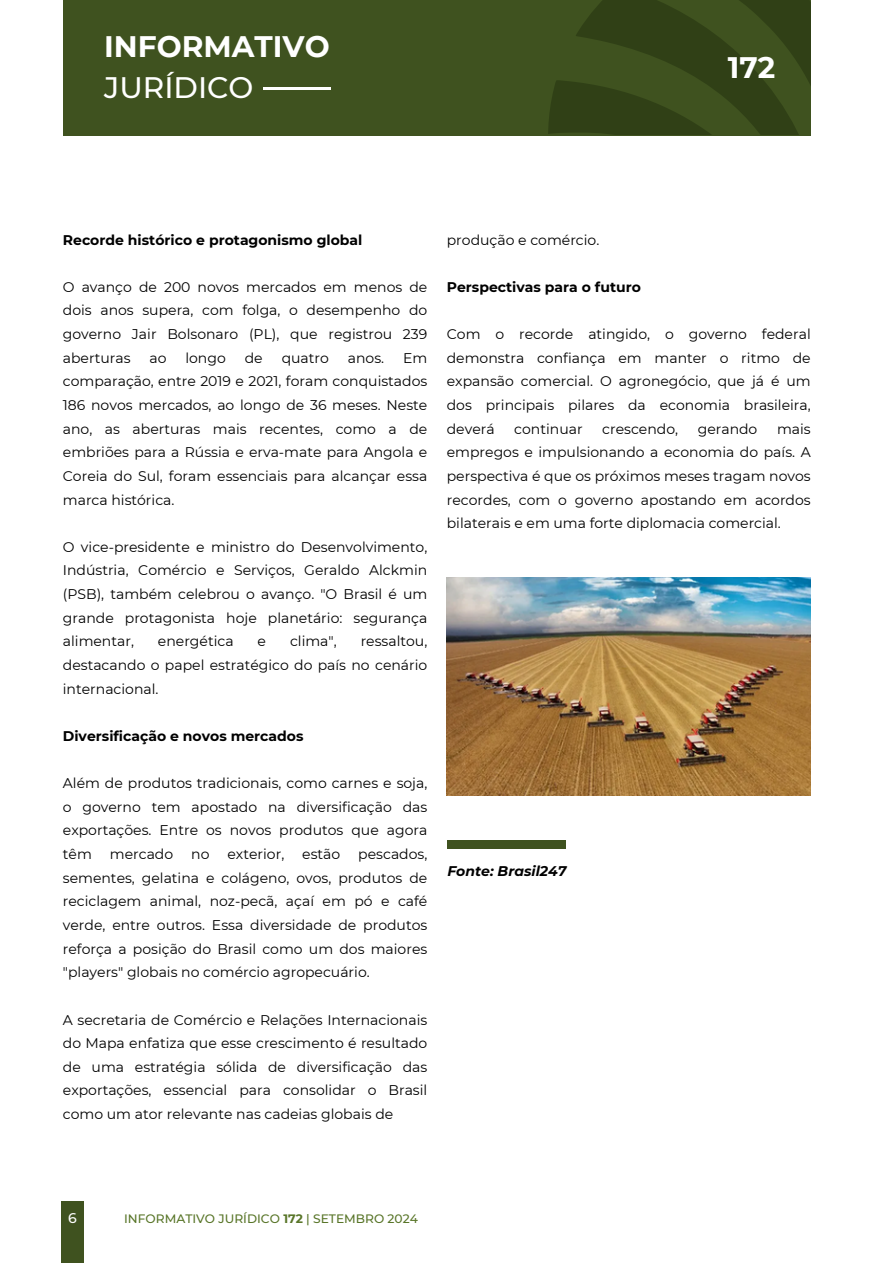
<style>
.page{position:relative;width:894px;height:1264px;background:#fff}
.page>*{position:absolute;margin:0;border:0;box-sizing:border-box;transform-origin:0 0}
.t1{font:700 29.55px/41.2px "Montserrat";color:#fff}
.t2{font:13.95px/23.7px "Montserrat";color:#000;text-align:justify}
.t3{font:700 13.95px "Montserrat";color:#000}
.t4{font:italic 700 13.95px "Montserrat";color:#000}
.t5{font:500 13.95px "Montserrat";color:#fff}
.t6{font:500 12.15px "Montserrat";color:#587528}
.s1{font-weight:500}
.s2{font-weight:700}
</style>
<div class="page">
<div style="left:63px;top:0;width:747px;height:135px;background:#3f521f"></div>
<hr style="left:263px;top:87px;width:67px;height:3px;background:#fff">
<svg style="left:548px;top:0;width:262px;height:134px"></svg>
<div style="left:61px;top:1200px;width:22px;height:62px;background:#3f521f"></div>
<div style="left:447px;top:840px;width:119px;height:8px;background:#3f521f"></div>
<img style="left:446px;top:578px;width:364px;height:217px">
<h1 class="t1" style="left:104px;top:26px;width:227px">INFORMATIVO<br><span class="s1">JURÍDICO</span></h1>
<h3 class="t1" style="left:727px;top:46px;width:49px">172</h3>
<h4 class="t3" style="left:63px;top:231px;width:301px">Recorde histórico e protagonismo global</h4>
<h3 class="t2" style="left:63px;top:275px;width:366px">O avanço de 200 novos mercados em menos de dois anos supera, com folga, o desempenho do governo Jair Bolsonaro (PL), que registrou 239 aberturas</h3>
<h3 class="t2" style="left:149px;top:346px;width:19px">ao</h3>
<h3 class="t2" style="left:185px;top:346px;width:42px">longo</h3>
<h3 class="t2" style="left:245px;top:346px;width:19px">de</h3>
<h3 class="t2" style="left:281px;top:346px;width:49px">quatro</h3>
<h3 class="t2" style="left:348px;top:346px;width:38px">anos.</h3>
<h3 class="t2" style="left:63px;top:346px;width:366px;text-indent:340px">Em comparação, entre 2019 e 2021, foram conquistados 186 novos mercados, ao longo de 36 meses. Neste ano, as aberturas mais recentes, como a de embriões para a Rússia e erva-mate para Angola e Coreia do Sul, foram essenciais para alcançar essa marca histórica.</h3>
<h4 class="t2" style="left:63px;top:535px;width:366px">O vice-presidente e ministro do Desenvolvimento, Indústria, Comércio e Serviços, Geraldo Alckmin (PSB), também celebrou o avanço. "O Brasil é um grande protagonista hoje planetário: segurança alimentar,</h4>
<h4 class="t2" style="left:63px;top:629px;width:366px;text-indent:298px">ressaltou, destacando o papel estratégico do país no cenário internacional.</h4>
<p class="t3" style="left:63px;top:727px;width:242px">Diversificação e novos mercados</p>
<h4 class="t2" style="left:63px;top:771px;width:366px">Além de produtos tradicionais, como carnes e soja, o governo tem apostado na diversificação das exportações. Entre os novos produtos que agora têm</h4>
<h4 class="t2" style="left:158px;top:629px;width:77px">energética</h4>
<h4 class="t2" style="left:257px;top:629px;width:10px">e</h4>
<h4 class="t2" style="left:290px;top:629px;width:48px">clima",</h4>
<h4 class="t2" style="left:63px;top:842px;width:366px;text-indent:295px">pescados, sementes, gelatina e colágeno, ovos, produtos de reciclagem animal, noz-pecã, açaí em pó e café verde, entre outros. Essa diversidade de produtos reforça a posição do Brasil como um dos maiores "players" globais no comércio agropecuário.</h4>
<h3 class="t2" style="left:63px;top:1007px;width:366px">A secretaria de Comércio e Relações Internacionais do Mapa enfatiza que esse crescimento é resultado de uma estratégia sólida de diversificação das exportações, essencial para consolidar o Brasil como um ator relevante nas cadeias globais de</h3>
<h4 class="t2" style="left:110px;top:842px;width:65px">mercado</h4>
<h4 class="t2" style="left:191px;top:842px;width:20px">no</h4>
<h4 class="t2" style="left:227px;top:842px;width:58px">exterior,</h4>
<h4 class="t2" style="left:302px;top:842px;width:40px">estão</h4>
<p class="t2" style="left:446px;top:228px;width:154px">produção e comércio.</p>
<p class="t3" style="left:446px;top:278px;width:195px">Perspectivas para o futuro</p>
<p class="t2" style="left:446px;top:322px;width:365px">Com o recorde atingido, o governo federal demonstra confiança em manter o ritmo de expansão comercial. O agronegócio, que já é um dos principais pilares da economia brasileira, deverá</p>
<p class="t2" style="left:446px;top:417px;width:365px;text-indent:330px">mais empregos e impulsionando a economia do país. A perspectiva é que os próximos meses tragam novos recordes, com o governo apostando em acordos bilaterais e em uma forte diplomacia comercial.</p>
<p class="t2" style="left:514px;top:417px;width:70px">continuar</p>
<p class="t2" style="left:602px;top:417px;width:77px">crescendo,</p>
<p class="t2" style="left:697px;top:417px;width:61px">gerando</p>
<h2 class="t4" style="left:447px;top:862px;width:121px">Fonte: Brasil247</h2>
<h4 class="t5" style="left:68px;top:1209px;width:10px">6</h4>
<p class="t6" style="left:124px;top:1210px;width:295px">INFORMATIVO JURÍDICO <span class="s2">172</span> | SETEMBRO 2024</p>
</div>
